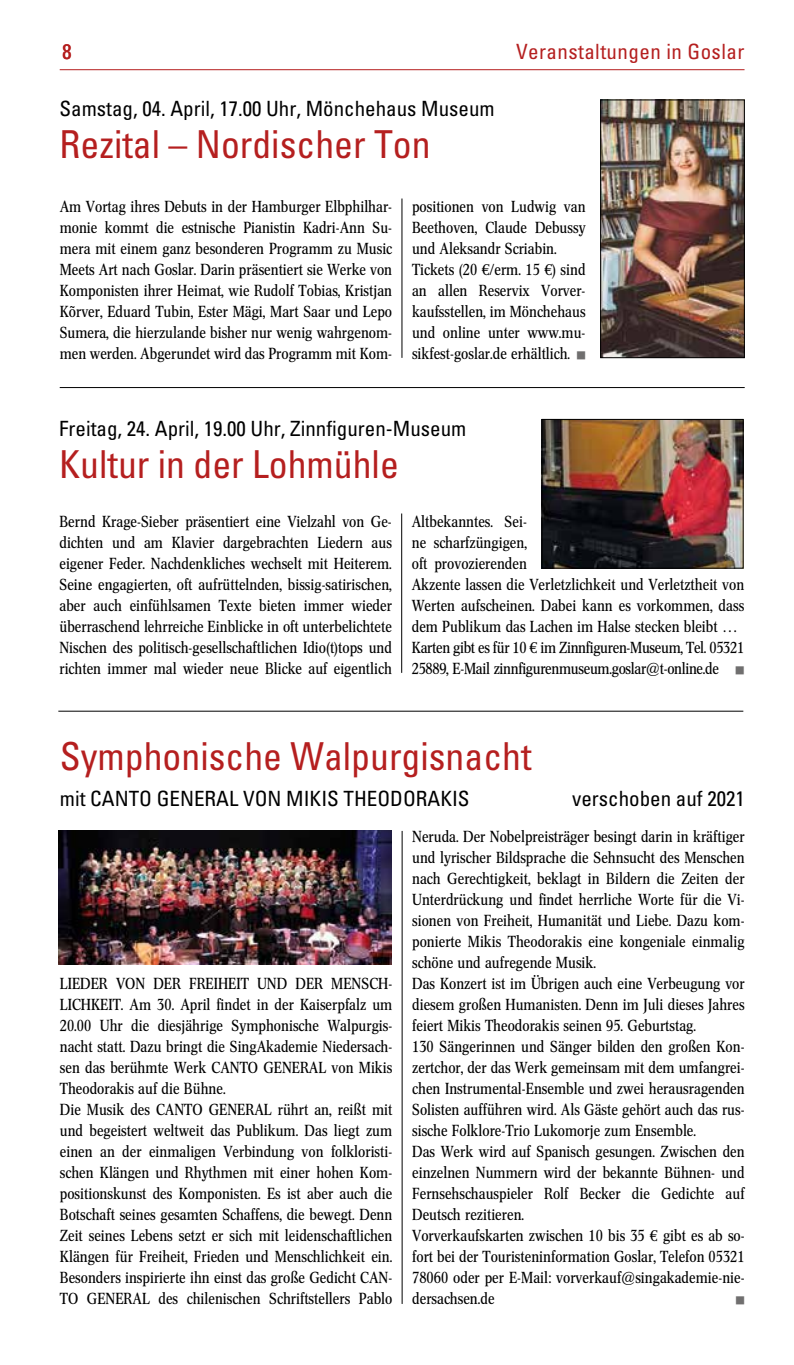
<style>
.page{position:relative;width:794px;height:1365px;background:#fff}
.page>*{position:absolute;margin:0;border:0;box-sizing:border-box;transform-origin:0 0}
.t1{font:condensed 38.5px "Univers";color:#b51f1f}
.t2{font:condensed 21px "Univers";color:#000}
.t3{font:condensed 21px "Univers";letter-spacing:.02em;color:#b51f1f}
.t4{font:15.75px/21px "Concorde Nova";color:#000}
.t5{font:8.75px "Zapf Dingbats IT Cby BT";color:#706f6f}
.s1{font-family:"Euro Serif"}
.s2{color:#706f6f}
</style>
<div class="page">
<hr style="left:402px;top:198px;width:1px;height:160px;background:#000">
<hr style="left:402px;top:830px;width:1px;height:473px;background:#000">
<hr style="left:60px;top:69px;width:684px;height:1px;background:#b51f1f">
<hr style="left:60px;top:387px;width:684px;height:1px;background:#000">
<img style="left:602px;top:102px;width:140px;height:254px">
<div style="left:600px;top:100px;width:144px;height:258px;border:1px solid #000"></div>
<hr style="left:401px;top:513px;width:1px;height:159px;background:#000">
<img style="left:544px;top:421px;width:197px;height:145px">
<div style="left:542px;top:419px;width:201px;height:149px;border:1px solid #000"></div>
<img style="left:59px;top:830px;width:333px;height:134px">
<hr style="left:58px;top:710px;width:685px;height:1px;background:#000">
<h2 class="t3" style="left:62px;top:38px;width:11px">8</h2>
<h2 class="t3" style="left:516px;top:38px;width:230px">Veranstaltungen in Goslar</h2>
<h2 class="t2" style="left:60px;top:95px;width:436px">Samstag, 04. April, 17.00 Uhr, Mönchehaus Museum</h2>
<h1 class="t1" style="left:60px;top:120px;width:372px">Rezital – Nordischer Ton</h1>
<p class="t4" style="left:60px;top:196px;width:334px;text-align:justify">Am Vortag ihres Debuts in der Hamburger Elbphilhar&shy;monie kommt die estnische Pianistin Kadri-Ann Su&shy;mera mit einem ganz besonderen Programm zu Music Meets Art nach Goslar. Darin präsentiert sie Werke von Komponisten ihrer Heimat, wie Rudolf Tobias, Kristjan Kõrver, Eduard Tubin, Ester Mägi, Mart Saar und Lepo Sumera, die hierzulande bisher nur wenig wahrgenom&shy;men werden. Abgerundet wird das Programm mit Kom-</p>
<p class="t4" style="left:412px;top:196px;width:175px">positionen von Ludwig van<br>Beethoven, Claude Debussy und Aleksandr Scriabin.<br>Tickets (20 <span class="s1">E</span>/erm. 15 <span class="s1">E</span>) sind an allen Reservix Vorver&shy;kaufsstellen, im Mönchehaus und online unter www.mu&shy;sikfest-goslar.de erhältlich. <span class="s2">■</span></p>
<h2 class="t2" style="left:59px;top:414px;width:408px">Freitag, 24. April, 19.00 Uhr, Zinnfiguren-Museum</h2>
<h1 class="t1" style="left:59px;top:439px;width:341px">Kultur in der Lohmühle</h1>
<p class="t4" style="left:59px;top:511px;width:334px;text-align:justify">Bernd Krage-Sieber präsentiert eine Vielzahl von Ge&shy;dichten und am Klavier dargebrachten Liedern aus eigener Feder. Nachdenkliches wechselt mit Heiterem.<br>Seine engagierten, oft aufrüttelnden, bissig-satirischen, aber auch einfühlsamen Texte bieten immer wieder überraschend lehrreiche Einblicke in oft unterbelichtete Nischen des politisch-gesellschaftlichen Idio(t)tops und richten immer mal wieder neue Blicke auf eigentlich</p>
<p class="t4" style="left:412px;top:511px;width:334px">Altbekanntes. Sei-<br>ne scharfzüngigen,<br>oft provozierenden<br>Akzente lassen die Verletzlichkeit und Verletztheit von Werten aufscheinen. Dabei kann es vorkommen, dass dem Publikum das Lachen im Halse stecken bleibt … Karten gibt es für 10 <span class="s1">E</span> im Zinnfiguren-Museum, Tel. 05321<br>25889, E-Mail zinnfigurenmuseum.goslar@t-online.de <span class="s2">■</span></p>
<h1 class="t1" style="left:60px;top:731px;width:473px">Symphonische Walpurgisnacht</h1>
<h2 class="t2" style="left:60px;top:785px;width:411px">mit CANTO GENERAL VON MIKIS THEODORAKIS</h2>
<h2 class="t2" style="left:572px;top:785px;width:174px">verschoben auf 2021</h2>
<p class="t4" style="left:60px;top:973px;width:334px">LIEDER VON DER FREIHEIT UND DER MENSCH-LICHKEIT. Am 30. April findet in der Kaiserpfalz um 20.00 Uhr die diesjährige Symphonische Walpurgis&shy;nacht statt. Dazu bringt die SingAkademie Niedersach&shy;sen das berühmte Werk CANTO GENERAL von Mikis Theodorakis auf die Bühne.<br>Die Musik des CANTO GENERAL rührt an, reißt mit und begeistert weltweit das Publikum. Das liegt zum einen an der einmaligen Verbindung von folkloristi&shy;schen Klängen und Rhythmen mit einer hohen Kom&shy;positionskunst des Komponisten. Es ist aber auch die Botschaft seines gesamten Schaffens, die bewegt. Denn Zeit seines Lebens setzt er sich mit leidenschaftlichen Klängen für Freiheit, Frieden und Menschlichkeit ein.<br>Besonders inspirierte ihn einst das große Gedicht CAN-TO GENERAL des chilenischen Schriftstellers Pablo</p>
<p class="t4" style="left:412px;top:826px;width:334px">Neruda. Der Nobelpreisträger besingt darin in kräftiger und lyrischer Bildsprache die Sehnsucht des Menschen nach Gerechtigkeit, beklagt in Bildern die Zeiten der Unterdrückung und findet herrliche Worte für die Vi&shy;sionen von Freiheit, Humanität und Liebe. Dazu kom&shy;ponierte Mikis Theodorakis eine kongeniale einmalig schöne und aufregende Musik.<br>Das Konzert ist im Übrigen auch eine Verbeugung vor diesem großen Humanisten. Denn im Juli dieses Jahres feiert Mikis Theodorakis seinen 95. Geburtstag.<br>130 Sängerinnen und Sänger bilden den großen Kon&shy;zertchor, der das Werk gemeinsam mit dem umfangrei&shy;chen Instrumental-Ensemble und zwei herausragenden Solisten aufführen wird. Als Gäste gehört auch das rus&shy;sische Folklore-Trio Lukomorje zum Ensemble.<br>Das Werk wird auf Spanisch gesungen. Zwischen den einzelnen Nummern wird der bekannte Bühnen- und Fernsehschauspieler Rolf Becker die Gedichte auf Deutsch rezitieren.<br>Vorverkaufskarten zwischen 10 bis 35 <span class="s1">E</span> gibt es ab so&shy;fort bei der Touristeninformation Goslar, Telefon 05321<br>78060 oder per E-Mail: vorverkauf@singakademie-nie&shy;dersachsen.de</p>
<p class="t5" style="left:736px;top:1296px;width:10px">■</p>
</div>
